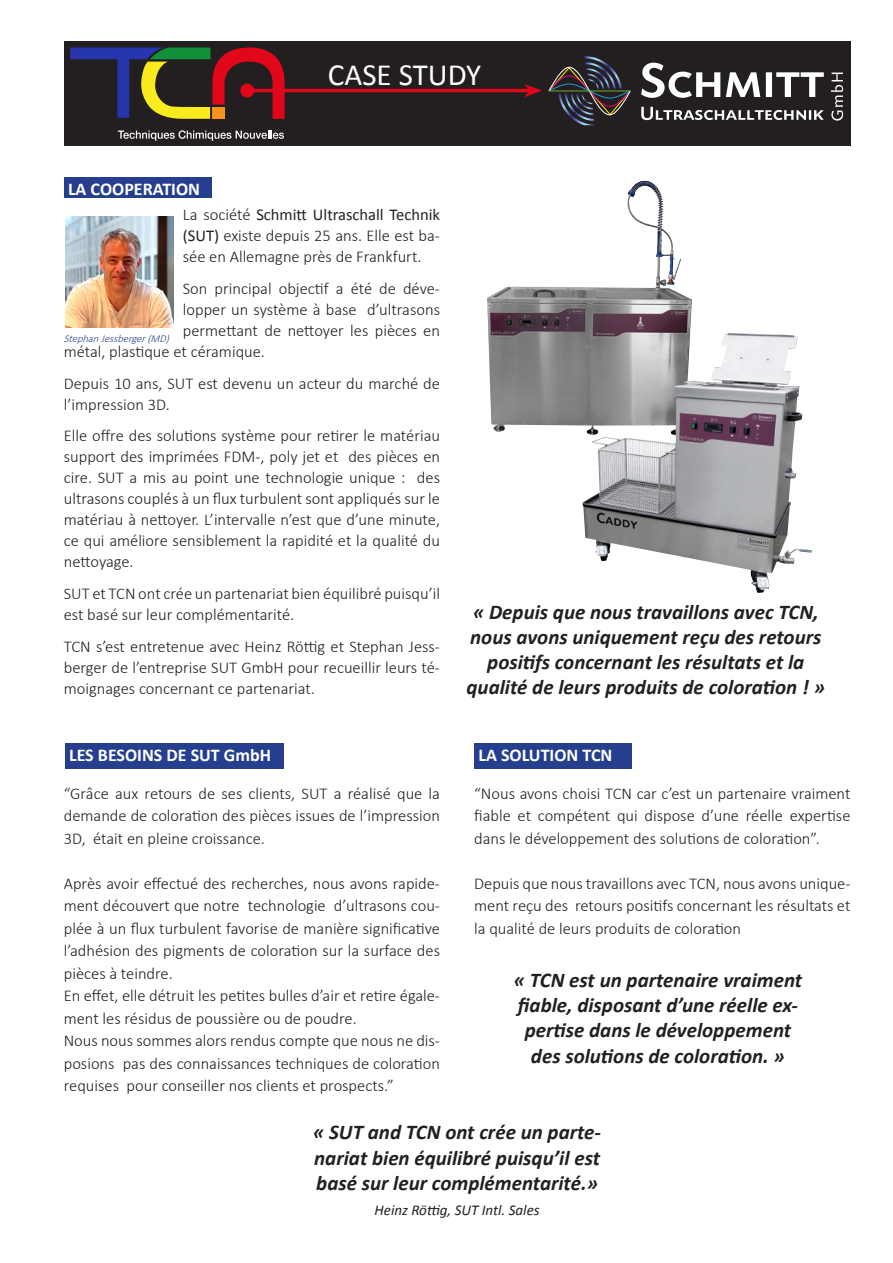
<style>
.page{position:relative;width:893px;height:1263px;background:#fff}
.page>*{position:absolute;margin:0;border:0;box-sizing:border-box;transform-origin:0 0}
.t1{font:30.9px "Calibri";color:#fff}
.t2{font:italic 700 21px/25.2px "Calibri";color:#231f20;text-align:center}
.t3{font:700 18px "Calibri";color:#fff}
.t4{font:300 16.5px/22.5px "Calibri";color:#231f20;text-align:justify}
.t5{font:italic 15px "Calibri";color:#231f20}
.t6{font:italic 300 10.5px "Calibri";color:#253f8e}
.s1{font-weight:400}
</style>
<div class="page">
<div style="left:64px;top:41px;width:786px;height:105px;background:#231f20"></div>
<svg style="left:70px;top:47px;width:215px;height:72px"></svg>
<svg style="left:118px;top:130px;width:166px;height:11px"></svg>
<svg style="left:641px;top:107px;width:183px;height:13px"></svg>
<svg style="left:641px;top:63px;width:183px;height:35px"></svg>
<svg style="left:831px;top:73px;width:12px;height:48px"></svg>
<svg style="left:548px;top:56px;width:83px;height:69px"></svg>
<hr style="left:247px;top:89px;width:283px;height:3px;background:#e1061a">
<div style="left:240px;top:84px;width:14px;height:14px;background:#e1061a;border-radius:50%"></div>
<svg style="left:524px;top:84px;width:18px;height:13px"></svg>
<div style="left:64px;top:178px;width:148px;height:20px;background:#253f8e"></div>
<div style="left:65px;top:743px;width:219px;height:25px;background:#253f8e"></div>
<div style="left:474px;top:743px;width:157px;height:25px;background:#253f8e"></div>
<img style="left:65px;top:217px;width:109px;height:110px">
<img style="left:487px;top:181px;width:195px;height:251px">
<img style="left:582px;top:333px;width:213px;height:260px">
<p class="t3" style="left:68px;top:178px;width:134px">LA COOPERATION</p>
<h1 class="t1" style="left:328px;top:55px;width:155px">CASE STUDY</h1>
<p class="t4" style="left:183px;top:204px;width:259px;line-height:21px">La société <span class="s1">Schmitt Ultraschall Technik (SUT)</span> existe depuis 25 ans. Elle est ba&shy;sée en Allemagne près de Frankfurt.</p>
<p class="t4" style="left:183px;top:277px;width:259px">Son principal objectif a été de déve-</p>
<p class="t4" style="left:183px;top:298px;width:259px">lopper un système à base d’ultrasons</p>
<p class="t4" style="left:183px;top:319px;width:259px">permettant de nettoyer les pièces en</p>
<p class="t4" style="left:64px;top:340px;width:203px">métal, plastique et céramique.</p>
<p class="t4" style="left:64px;top:372px;width:378px;line-height:21px">Depuis 10 ans, SUT est devenu un acteur du marché de l’impression 3D.</p>
<p class="t4" style="left:64px;top:425px;width:378px;line-height:21px">Elle offre des solutions système pour retirer le matériau support des imprimées FDM-, poly jet et des pièces en cire. SUT a mis au point une technologie unique : des ultrasons couplés à un flux turbulent sont appliqués sur le matériau à nettoyer. L’intervalle n’est que d’une minute, ce qui améliore sensiblement la rapidité et la qualité du nettoyage.</p>
<p class="t4" style="left:64px;top:582px;width:378px;line-height:21px">SUT et TCN ont crée un partenariat bien équilibré puisqu’il est basé sur leur complémentarité.</p>
<p class="t4" style="left:64px;top:635px;width:378px;line-height:21px">TCN s’est entretenue avec Heinz Röttig et Stephan Jess&shy;berger de l’entreprise SUT GmbH pour recueillir leurs té&shy;moignages concernant ce partenariat.</p>
<p class="t6" style="left:64px;top:332px;width:110px">StephanJessberger(MD)</p>
<p class="t2" style="left:467px;top:599px;width:360px">« Depuis que nous travaillons avec TCN, nous avons uniquement reçu des retours positifs concernant les résultats et la qualité de leurs produits de coloration ! »</p>
<p class="t3" style="left:69px;top:743px;width:203px">LES BESOINS DE SUT GmbH</p>
<p class="t3" style="left:478px;top:743px;width:135px">LA SOLUTION TCN</p>
<p class="t4" style="left:64px;top:781px;width:378px">“Grâce aux retours de ses clients, SUT a réalisé que la demande de coloration des pièces issues de l’impression 3D, était en pleine croissance.</p>
<p class="t4" style="left:64px;top:871px;width:378px;text-align:left">Après avoir effectué des recherches, nous avons rapide&shy;ment découvert que notre technologie d’ultrasons cou&shy;plée à un flux turbulent favorise de manière significative l’adhésion des pigments de coloration sur la surface des pièces à teindre.<br>En effet, elle détruit les petites bulles d’air et retire égale&shy;ment les résidus de poussière ou de poudre.<br>Nous nous sommes alors rendus compte que nous ne dis&shy;posions pas des connaissances techniques de coloration requises pour conseiller nos clients et prospects.”</p>
<p class="t4" style="left:474px;top:781px;width:378px">“Nous avons choisi TCN car c’est un partenaire vraiment fiable et compétent qui dispose d’une réelle expertise dans le développement des solutions de coloration”.</p>
<p class="t4" style="left:474px;top:871px;width:378px">Depuis que nous travaillons avec TCN, nous avons unique&shy;ment reçu des retours positifs concernant les résultats et la qualité de leurs produits de coloration</p>
<p class="t2" style="left:514px;top:967px;width:290px">« TCN est un partenaire vraiment fiable, disposant d’une réelle ex&shy;pertise dans le développement des solutions de coloration. »</p>
<p class="t2" style="left:313px;top:1120px;width:289px;text-align:justify">« SUT and TCN ont crée un parte&shy;nariat bien équilibré puisqu’il est basé sur leur complémentarité.»</p>
<p class="t5" style="left:374px;top:1200px;width:167px">Heinz Röttig, SUT Intl. Sales</p>
</div>
